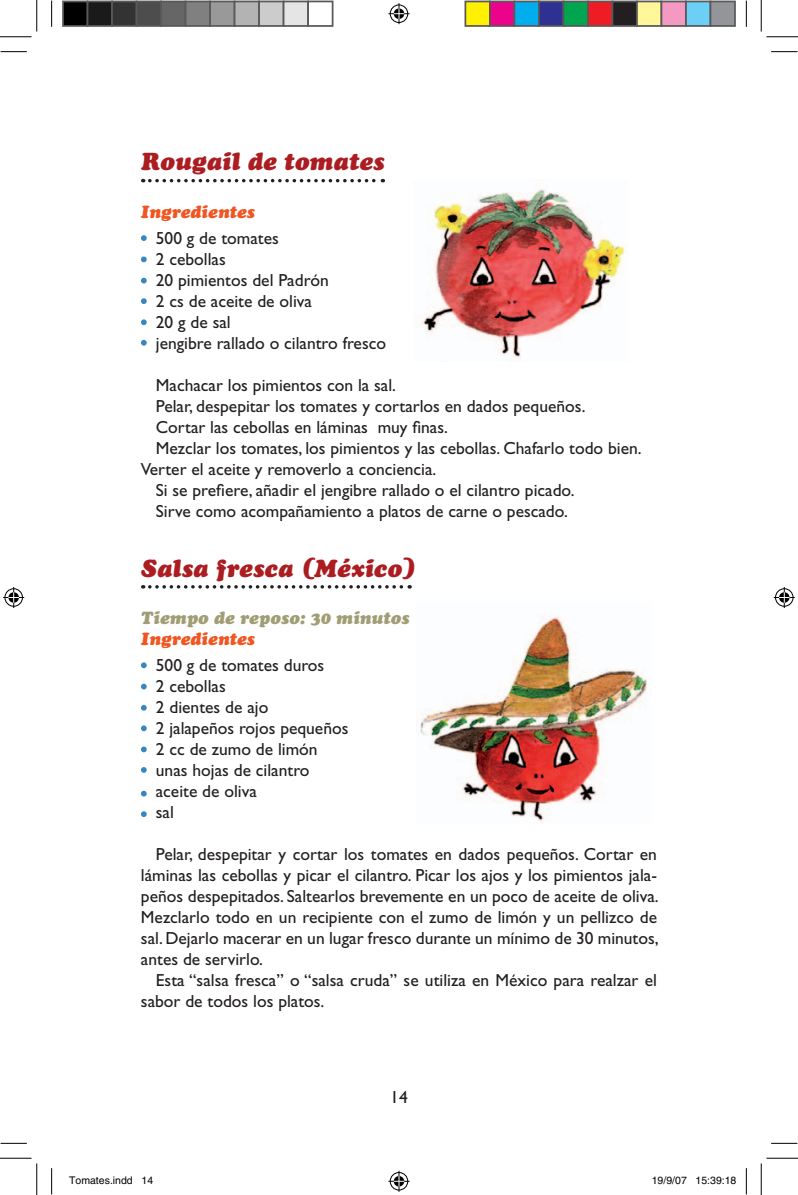
<style>
.page{position:relative;width:798px;height:1195px;background:#fff}
.page>*{position:absolute;margin:0;border:0;box-sizing:border-box;transform-origin:0 0}
.t1{font:italic 900 24.5px "Cooper";color:#ac1d21}
.t2{font:17.5px/21px "Gill Sans";color:#231f20}
.t3{font:italic 900 17.5px "Cooper";color:#f15622}
.t4{font:italic 900 17.5px "Cooper";color:#a19d75}
.t5{font:10.5px "Helvetica";color:#000}
</style>
<div class="page">
<svg style="left:150px;top:179px;width:233px;height:3px"></svg>
<svg style="left:141px;top:235px;width:6px;height:6px"></svg>
<svg style="left:141px;top:256px;width:6px;height:6px"></svg>
<svg style="left:141px;top:278px;width:6px;height:5px"></svg>
<svg style="left:141px;top:298px;width:6px;height:6px"></svg>
<svg style="left:141px;top:319px;width:6px;height:6px"></svg>
<svg style="left:141px;top:340px;width:6px;height:6px"></svg>
<img style="left:421px;top:189px;width:204px;height:169px">
<svg style="left:150px;top:585px;width:260px;height:3px"></svg>
<svg style="left:141px;top:662px;width:6px;height:6px"></svg>
<svg style="left:141px;top:684px;width:6px;height:5px"></svg>
<svg style="left:141px;top:705px;width:6px;height:5px"></svg>
<svg style="left:141px;top:725px;width:6px;height:6px"></svg>
<svg style="left:141px;top:746px;width:6px;height:6px"></svg>
<svg style="left:141px;top:767px;width:6px;height:6px"></svg>
<svg style="left:141px;top:791px;width:6px;height:5px"></svg>
<svg style="left:141px;top:811px;width:6px;height:6px"></svg>
<img style="left:420px;top:615px;width:227px;height:207px">
<svg style="left:1px;top:51px;width:26px;height:1px"></svg>
<svg style="left:771px;top:51px;width:26px;height:1px"></svg>
<svg style="left:1px;top:1143px;width:26px;height:1px"></svg>
<svg style="left:771px;top:1143px;width:26px;height:1px"></svg>
<svg style="left:51px;top:1px;width:1px;height:26px"></svg>
<svg style="left:51px;top:1168px;width:1px;height:26px"></svg>
<svg style="left:746px;top:1px;width:1px;height:26px"></svg>
<svg style="left:746px;top:1168px;width:1px;height:26px"></svg>
<hr style="left:0;top:36px;width:32px;height:1px;background:#000">
<hr style="left:766px;top:36px;width:32px;height:1px;background:#000">
<hr style="left:0;top:1158px;width:32px;height:1px;background:#000">
<hr style="left:766px;top:1158px;width:32px;height:1px;background:#000">
<hr style="left:36px;top:0;width:1px;height:31px;background:#000">
<hr style="left:36px;top:1163px;width:1px;height:32px;background:#000">
<hr style="left:761px;top:0;width:1px;height:31px;background:#000">
<hr style="left:761px;top:1163px;width:1px;height:32px;background:#000">
<svg style="left:388px;top:3px;width:21px;height:21px"></svg>
<svg style="left:388px;top:1170px;width:21px;height:21px"></svg>
<svg style="left:3px;top:587px;width:21px;height:21px"></svg>
<svg style="left:774px;top:587px;width:21px;height:21px"></svg>
<div style="left:63px;top:1px;width:25px;height:25px;background:#000"></div>
<div style="left:62px;top:1px;width:26px;height:26px;border:2px solid #595959"></div>
<div style="left:88px;top:1px;width:24px;height:25px;background:#1a1a1a"></div>
<div style="left:87px;top:1px;width:26px;height:26px;border:2px solid #595959"></div>
<div style="left:112px;top:1px;width:25px;height:25px;background:#333"></div>
<div style="left:111px;top:1px;width:26px;height:26px;border:2px solid #595959"></div>
<div style="left:137px;top:1px;width:24px;height:25px;background:#4d4d4d"></div>
<div style="left:136px;top:1px;width:26px;height:26px;border:2px solid #595959"></div>
<div style="left:161px;top:1px;width:25px;height:25px;background:#666"></div>
<div style="left:160px;top:1px;width:26px;height:26px;border:2px solid #595959"></div>
<div style="left:186px;top:1px;width:24px;height:25px;background:#808080"></div>
<div style="left:185px;top:1px;width:26px;height:26px;border:2px solid #595959"></div>
<div style="left:210px;top:1px;width:25px;height:25px;background:#999"></div>
<div style="left:209px;top:1px;width:26px;height:26px;border:2px solid #595959"></div>
<div style="left:235px;top:1px;width:24px;height:25px;background:#b3b3b3"></div>
<div style="left:234px;top:1px;width:26px;height:26px;border:2px solid #595959"></div>
<div style="left:259px;top:1px;width:25px;height:25px;background:#ccc"></div>
<div style="left:258px;top:1px;width:26px;height:26px;border:2px solid #595959"></div>
<div style="left:284px;top:1px;width:24px;height:25px;background:#e5e5e5"></div>
<div style="left:283px;top:1px;width:26px;height:26px;border:2px solid #595959"></div>
<div style="left:307px;top:1px;width:26px;height:26px;border:2px solid #595959"></div>
<div style="left:465px;top:1px;width:25px;height:25px;background:#fff101"></div>
<div style="left:464px;top:1px;width:27px;height:26px;border:2px solid #595959"></div>
<div style="left:490px;top:1px;width:24px;height:25px;background:#ed028c"></div>
<div style="left:489px;top:1px;width:26px;height:26px;border:2px solid #595959"></div>
<div style="left:514px;top:1px;width:25px;height:25px;background:#00aeef"></div>
<div style="left:513px;top:1px;width:27px;height:26px;border:2px solid #595959"></div>
<div style="left:539px;top:1px;width:24px;height:25px;background:#2e3092"></div>
<div style="left:538px;top:1px;width:26px;height:26px;border:2px solid #595959"></div>
<div style="left:563px;top:1px;width:25px;height:25px;background:#00a54f"></div>
<div style="left:562px;top:1px;width:27px;height:26px;border:2px solid #595959"></div>
<div style="left:588px;top:1px;width:24px;height:25px;background:#ee1d23"></div>
<div style="left:587px;top:1px;width:26px;height:26px;border:2px solid #595959"></div>
<div style="left:612px;top:1px;width:25px;height:25px;background:#231f20"></div>
<div style="left:611px;top:1px;width:27px;height:26px;border:2px solid #595959"></div>
<div style="left:637px;top:1px;width:24px;height:25px;background:#fff79a"></div>
<div style="left:636px;top:1px;width:26px;height:26px;border:2px solid #595959"></div>
<div style="left:661px;top:1px;width:25px;height:25px;background:#f499c2"></div>
<div style="left:660px;top:1px;width:27px;height:26px;border:2px solid #595959"></div>
<div style="left:686px;top:1px;width:24px;height:25px;background:#6bcff6"></div>
<div style="left:685px;top:1px;width:26px;height:26px;border:2px solid #595959"></div>
<div style="left:710px;top:1px;width:25px;height:25px;background:#939598"></div>
<div style="left:709px;top:1px;width:27px;height:26px;border:2px solid #595959"></div>
<h1 class="t1" style="left:141px;top:147px;width:245px">Rougail de tomates</h1>
<p class="t3" style="left:141px;top:201px;width:115px">Ingredientes</p>
<p class="t2" style="left:156px;top:228px;width:232px">500 g de tomates<br>2 cebollas<br>20 pimientos del Padrón<br>2 cs de aceite de oliva<br>20 g de sal<br>jengibre rallado o cilantro fresco</p>
<p class="t2" style="left:156px;top:375px;width:242px">Machacar los pimientos con la sal.</p>
<p class="t2" style="left:156px;top:396px;width:431px">Pelar, despepitar los tomates y cortarlos en dados pequeños.</p>
<p class="t2" style="left:156px;top:417px;width:293px">Cortar las cebollas en láminas muy finas.</p>
<p class="t2" style="left:156px;top:438px;width:487px">Mezclar los tomates, los pimientos y las cebollas. Chafarlo todo bien.</p>
<p class="t2" style="left:141px;top:459px;width:297px">Verter el aceite y removerlo a conciencia.</p>
<p class="t2" style="left:156px;top:480px;width:420px">Si se prefiere, añadir el jengibre rallado o el cilantro picado.</p>
<p class="t2" style="left:156px;top:501px;width:413px">Sirve como acompañamiento a platos de carne o pescado.</p>
<h1 class="t1" style="left:141px;top:553px;width:276px">Salsa fresca (México)</h1>
<p class="t4" style="left:141px;top:607px;width:270px">Tiempo de reposo: 30 minutos</p>
<p class="t3" style="left:141px;top:628px;width:115px">Ingredientes</p>
<p class="t2" style="left:156px;top:655px;width:194px">500 g de tomates duros<br>2 cebollas<br>2 dientes de ajo<br>2 jalapeños rojos pequeños<br>2 cc de zumo de limón unas hojas de cilantro aceite de oliva<br>sal</p>
<p class="t2" style="left:141px;top:844px;width:519px;text-align:justify;text-indent:15px">Pelar, despepitar y cortar los tomates en dados pequeños. Cortar en láminas las cebollas y picar el cilantro. Picar los ajos y los pimientos jala&shy;peños despepitados. Saltearlos brevemente en un poco de aceite de oliva.<br>Mezclarlo todo en un recipiente con el zumo de limón y un pellizco de sal. Dejarlo macerar en un lugar fresco durante un mínimo de 30 minutos, antes de servirlo.</p>
<p class="t2" style="left:141px;top:970px;width:517px;text-indent:15px">Esta “salsa fresca” o “salsa cruda” se utiliza en México para realzar el sabor de todos los platos.</p>
<p class="t2" style="left:390px;top:1086px;width:19px">14</p>
<p class="t5" style="left:69px;top:1174px;width:86px">Tomates.indd 14</p>
<p class="t5" style="left:652px;top:1174px;width:86px">19/9/07 15:39:18</p>
</div>
